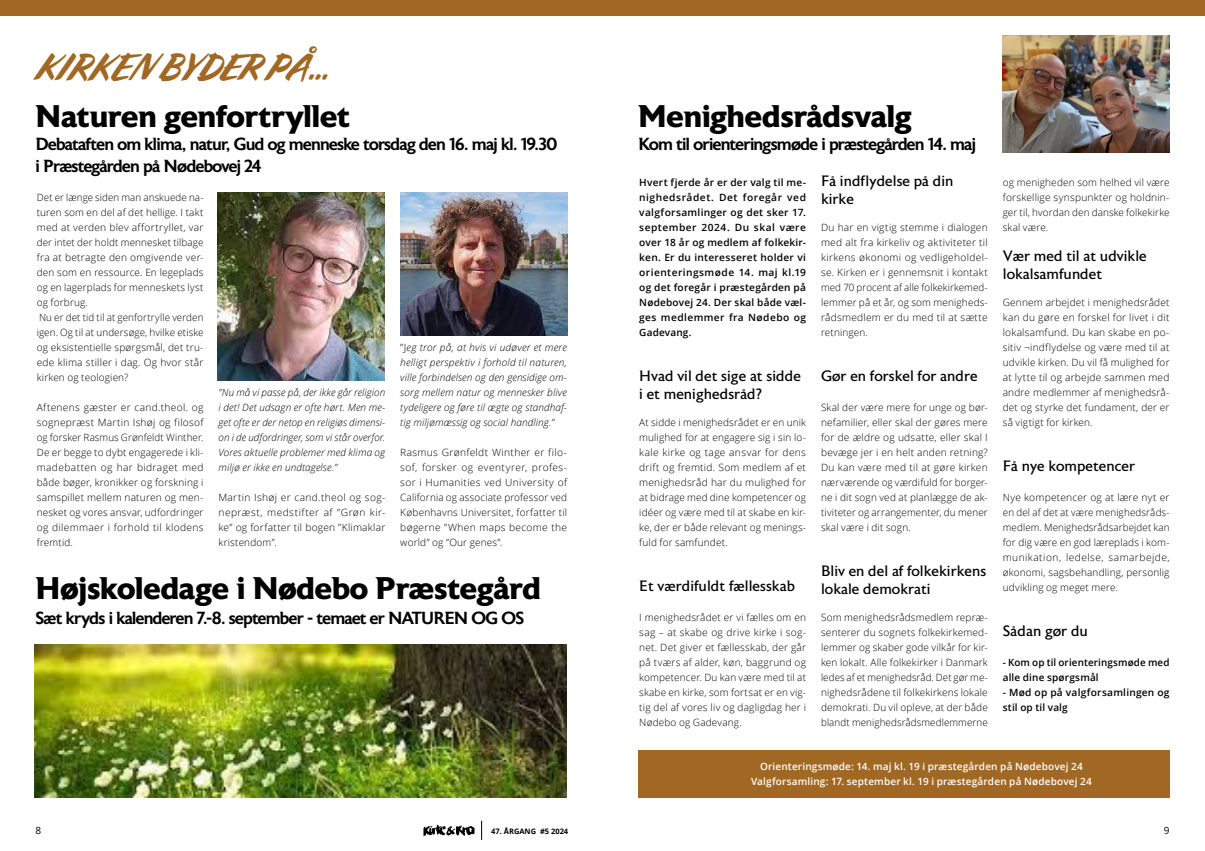
<style>
.page{position:relative;width:1205px;height:851px;background:#fff}
.page>*{position:absolute;margin:0;border:0;box-sizing:border-box;transform-origin:0 0}
.t1{font:37.5px "Cortado";letter-spacing:-.005em;color:#a16824}
.t2{font:700 31.25px "Astoria";letter-spacing:-.005em;color:#000}
.t3{font:500 17.5px/22.5px "Astoria";letter-spacing:-.045em;color:#000}
.t4{font:15px/18px "Astoria";color:#000}
.t5{font:300 10px/15px "Open Sans";letter-spacing:.015em;color:#000;text-align:justify}
.t6{font:italic 300 10px/15px "Open Sans";letter-spacing:.01em;color:#000;text-align:justify}
.t7{font:600 10px/15px "Open Sans";letter-spacing:.02em;color:#000}
.t8{font:600 10px/15px "Open Sans";letter-spacing:.015em;color:#fff;text-align:center}
.t9{font:10px "Open Sans";color:#000}
.t10{font:700 7.5px "Open Sans";color:#000}
.s1{font-style:normal}
</style>
<div class="page">
<div style="left:638px;top:749px;width:531px;height:48px;background:#a16824"></div>
<div style="left:0;top:0;width:1205px;height:16px;background:#a16824"></div>
<img style="left:218px;top:192px;width:167px;height:188px">
<img style="left:400px;top:192px;width:167px;height:144px">
<img style="left:1002px;top:35px;width:167px;height:117px">
<img style="left:34px;top:644px;width:532px;height:153px">
<svg style="left:481px;top:820px;width:1px;height:19px"></svg>
<img style="left:423px;top:824px;width:52px;height:12px">
<h1 class="t1" style="left:36px;top:45px;width:297px">KIRKEN BYDER PÅ...</h1>
<h2 class="t2" style="left:35px;top:98px;width:316px">Naturen genfortryllet</h2>
<h3 class="t3" style="left:35px;top:133px;width:523px">Debataften om klima, natur, Gud og menneske torsdag den 16. maj kl. 19.30 i Præstegården på Nødebovej 24</h3>
<p class="t5" style="left:37px;top:189px;width:168px;text-align:left">Det er længe siden man anskuede na&shy;turen som en del af det hellige. I takt med at verden blev affortryllet, var der intet der holdt mennesket tilbage fra at betragte den omgivende ver&shy;den som en ressource. En legeplads og en lagerplads for menneskets lyst og forbrug.<br>Nu er det tid til at genfortrylle verden igen. Og til at undersøge, hvilke etiske og eksistentielle spørgsmål, det tru&shy;ede klima stiller i dag. Og hvor står kirken og teologien?</p>
<p class="t5" style="left:37px;top:399px;width:168px">Aftenens gæster er cand.theol. og sognepræst Martin Ishøj og filosof og forsker Rasmus Grønfeldt Winther.<br>De er begge to dybt engagerede i kli&shy;madebatten og har bidraget med både bøger, kronikker og forskning i samspillet mellem naturen og men&shy;nesket og vores ansvar, udfordringer og dilemmaer i forhold til klodens fremtid.</p>
<p class="t6" style="left:218px;top:384px;width:168px">”Nu må vi passe på, der ikke går religion i det! Det udsagn er ofte hørt. Men me&shy;get ofte er der netop en religiøs dimensi&shy;on i de udfordringer, som vi står overfor.<br>Vores aktuelle problemer med klima og miljø er ikke en undtagelse.”</p>
<p class="t5" style="left:218px;top:489px;width:168px">Martin Ishøj er cand.theol og sog&shy;nepræst, medstifter af ”Grøn kir&shy;ke” og forfatter til bogen ”Klimaklar kristendom”.</p>
<p class="t6" style="left:400px;top:339px;width:168px"><span class="s1">”J</span>eg tror på, at hvis vi udøver et mere helligt perspektiv i forhold til naturen, ville forbindelsen og den gensidige om&shy;sorg mellem natur og mennesker blive tydeligere og føre til ægte og standhaf&shy;tig miljømæssig og social handling.”</p>
<p class="t5" style="left:400px;top:444px;width:168px">Rasmus Grønfeldt Winther er filo&shy;sof, forsker og eventyrer, profes&shy;sor i Humanities ved University of California og associate professor ved Københavns Universitet, forfatter til bøgerne ”When maps become the world” og ”Our genes”.</p>
<h2 class="t2" style="left:35px;top:570px;width:507px">Højskoledage i Nødebo Præstegård</h2>
<h3 class="t3" style="left:35px;top:607px;width:490px">Sæt kryds i kalenderen 7.-8. september - temaet er NATUREN OG OS</h3>
<h2 class="t2" style="left:638px;top:98px;width:275px">Menighedsrådsvalg</h2>
<h3 class="t3" style="left:638px;top:133px;width:340px">Kom til orienteringsmøde i præstegården 14. maj</h3>
<p class="t7" style="left:639px;top:174px;width:168px;text-align:justify">Hvert fjerde år er der valg til me&shy;nighedsrådet. Det foregår ved valgforsamlinger og det sker 17. september 2024. Du skal være over 18 år og medlem af folkekir&shy;ken. Er du interesseret holder vi orienteringsmøde 14. maj kl.19 og det foregår i præstegården på Nødebovej 24. Der skal både væl&shy;ges medlemmer fra Nødebo og Gadevang.</p>
<h3 class="t4" style="left:639px;top:367px;width:163px">Hvad vil det sige at sidde i et menighedsråd?</h3>
<p class="t5" style="left:639px;top:414px;width:168px">At sidde i menighedsrådet er en unik mulighed for at engagere sig i sin lo&shy;kale kirke og tage ansvar for dens drift og fremtid. Som medlem af et menighedsråd har du mulighed for at bidrage med dine kompetencer og idéer og være med til at skabe en kir&shy;ke, der er både relevant og menings&shy;fuld for samfundet.</p>
<h3 class="t4" style="left:639px;top:577px;width:157px">Et værdifuldt fællesskab</h3>
<p class="t5" style="left:639px;top:609px;width:168px">I menighedsrådet er vi fælles om en sag – at skabe og drive kirke i sog&shy;net. Det giver et fællesskab, der går på tværs af alder, køn, baggrund og kompetencer. Du kan være med til at skabe en kirke, som fortsat er en vig&shy;tig del af vores liv og dagligdag her i Nødebo og Gadevang.</p>
<h3 class="t4" style="left:821px;top:172px;width:134px">Få indflydelse på din kirke</h3>
<p class="t5" style="left:821px;top:219px;width:168px">Du har en vigtig stemme i dialogen med alt fra kirkeliv og aktiviteter til kirkens økonomi og vedligeholdel&shy;se. Kirken er i gennemsnit i kontakt med 70 procent af alle folkekirkemed&shy;lemmer på et år, og som menigheds&shy;rådsmedlem er du med til at sætte retningen.</p>
<h3 class="t4" style="left:821px;top:367px;width:158px">Gør en forskel for andre</h3>
<p class="t5" style="left:821px;top:399px;width:168px">Skal der være mere for unge og bør&shy;nefamilier, eller skal der gøres mere for de ældre og udsatte, eller skal I bevæge jer i en helt anden retning?<br>Du kan være med til at gøre kirken nærværende og værdifuld for borger&shy;ne i dit sogn ved at planlægge de ak&shy;tiviteter og arrangementer, du mener skal være i dit sogn.</p>
<h3 class="t4" style="left:821px;top:562px;width:167px">Bliv en del af folkekirkens lokale demokrati</h3>
<p class="t5" style="left:821px;top:609px;width:168px">Som menighedsrådsmedlem repræ&shy;senterer du sognets folkekirkemed&shy;lemmer og skaber gode vilkår for kir&shy;ken lokalt. Alle folkekirker i Danmark ledes af et menighedsråd. Det gør me&shy;nighedsrådene til folkekirkens lokale demokrati. Du vil opleve, at der både blandt menighedsrådsmedlemmerne</p>
<p class="t5" style="left:1003px;top:174px;width:168px">og menigheden som helhed vil være forskellige synspunkter og holdnin&shy;ger til, hvordan den danske folkekirke skal være.</p>
<h3 class="t4" style="left:1003px;top:247px;width:146px">Vær med til at udvikle lokalsamfundet</h3>
<p class="t5" style="left:1003px;top:294px;width:168px">Gennem arbejdet i menighedsrådet kan du gøre en forskel for livet i dit lokalsamfund. Du kan skabe en po&shy;sitiv ¬indflydelse og være med til at udvikle kirken. Du vil få mulighed for at lytte til og arbejde sammen med andre medlemmer af menighedsrå&shy;det og styrke det fundament, der er så vigtigt for kirken.</p>
<h3 class="t4" style="left:1003px;top:457px;width:134px">Få nye kompetencer</h3>
<p class="t5" style="left:1003px;top:489px;width:168px">Nye kompetencer og at lære nyt er en del af det at være menighedsråds&shy;medlem. Menighedsrådsarbejdet kan for dig være en god læreplads i kom&shy;munikation, ledelse, samarbejde, økonomi, sagsbehandling, personlig udvikling og meget mere.</p>
<h3 class="t4" style="left:1003px;top:622px;width:87px">Sådan gør du</h3>
<p class="t7" style="left:1003px;top:654px;width:168px">- Kom op til orienteringsmøde med alle dine spørgsmål</p>
<p class="t7" style="left:1003px;top:684px;width:168px">- Mød op på valgforsamlingen og stil op til valg</p>
<p class="t8" style="left:751px;top:758px;width:342px">Orienteringsmøde: 14. maj kl. 19 i præstegården på Nødebovej 24<br>Valgforsamling: 17. september kl. 19 i præstegården på Nødebovej 24</p>
<p class="t9" style="left:35px;top:823px;width:7px">8</p>
<p class="t10" style="left:491px;top:825px;width:79px">47. ÅRGANG #5 2024</p>
<p class="t9" style="left:1164px;top:823px;width:7px">9</p>
</div>
